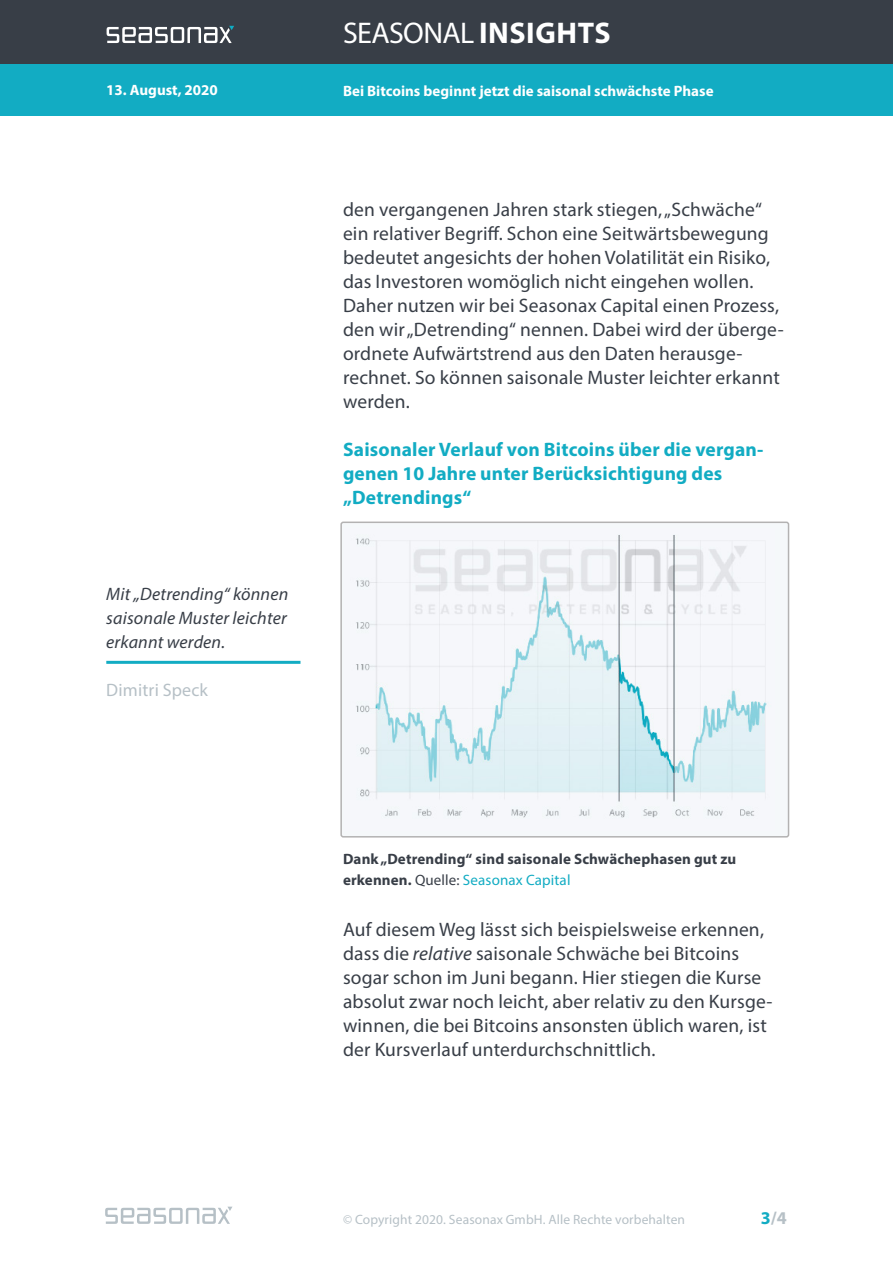
<style>
.page{position:relative;width:893px;height:1263px;background:#fff}
.page>*{position:absolute;margin:0;border:0;box-sizing:border-box;transform-origin:0 0}
.t1{font:30px "Myriad Pro";letter-spacing:-.02em;color:#fff}
.t2{font:19.5px/24px "Myriad Pro";letter-spacing:.01em;color:#383e47}
.t3{font:700 19.5px/24px "Myriad Pro";letter-spacing:.01em;color:#12acc3}
.t4{font:italic 18px/24px "Myriad Pro";letter-spacing:.01em;color:#383e47;text-align:justify}
.t5{font:18px "Myriad Pro";letter-spacing:.01em;color:#b6c0c6}
.t6{font:700 18px "Myriad Pro";color:#b6c0c6}
.t7{font:700 15px/21px "Myriad Pro";letter-spacing:.01em;color:#383e47}
.t8{font:700 15px "Myriad Pro";color:#fff}
.t9{font:13.5px "Myriad Pro";letter-spacing:.01em;color:#b6c0c6}
.s1{font-weight:700}
.s2{font-weight:400}
.s3{font-weight:400;color:#12acc3}
.s4{font-style:italic}
.s5{color:#12acc3}
</style>
<div class="page">
<svg style="left:105px;top:1206px;width:127px;height:18px"></svg>
<div style="left:0;top:0;width:893px;height:116px;background:#12acc3"></div>
<div style="left:0;top:0;width:893px;height:64px;background:#383e47"></div>
<svg style="left:107px;top:26px;width:127px;height:17px"></svg>
<div style="left:341px;top:522px;width:447px;height:315px;background:#f5f8fa;border-radius:2px"></div>
<img style="left:356px;top:535px;width:411px;height:283px">
<div style="left:340px;top:521px;width:449px;height:316px;border:2px solid #b3b2b2;border-radius:2px"></div>
<hr style="left:106px;top:661px;width:194px;height:3px;background:#12acc3">
<p class="t8" style="left:106px;top:81px;width:113px">13. August, 2020</p>
<p class="t4" style="left:106px;top:582px;width:184px">Mit „Detrending“ können saisonale Muster leichter erkannt werden.</p>
<p class="t5" style="left:106px;top:679px;width:103px">Dimitri Speck</p>
<h1 class="t1" style="left:343px;top:15px;width:269px">SEASONAL <span class="s1">INSIGHTS</span></h1>
<p class="t8" style="left:343px;top:81px;width:372px">Bei Bitcoins beginnt jetzt die saisonal schwächste Phase</p>
<p class="t2" style="left:343px;top:197px;width:442px">den vergangenen Jahren stark stiegen, „Schwäche“ ein relativer Begriff. Schon eine Seitwärtsbewegung bedeutet angesichts der hohen Volatilität ein Risiko, das Investoren womöglich nicht eingehen wollen.<br>Daher nutzen wir bei Seasonax Capital einen Prozess, den wir „Detrending“ nennen. Dabei wird der überge&shy;ordnete Aufwärtstrend aus den Daten herausge&shy;rechnet. So können saisonale Muster leichter erkannt werden.</p>
<p class="t3" style="left:343px;top:437px;width:422px">Saisonaler Verlauf von Bitcoins über die vergan&shy;genen 10 Jahre unter Berücksichtigung des „Detrendings“</p>
<p class="t7" style="left:343px;top:848px;width:395px">Dank „Detrending“ sind saisonale Schwächephasen gut zu erkennen. <span class="s2">Quelle:</span> <span class="s3">Seasonax Capital</span></p>
<p class="t2" style="left:343px;top:917px;width:431px">Auf diesem Weg lässt sich beispielsweise erkennen, dass die <span class="s4">relative</span> saisonale Schwäche bei Bitcoins sogar schon im Juni begann. Hier stiegen die Kurse absolut zwar noch leicht, aber relativ zu den Kursge&shy;winnen, die bei Bitcoins ansonsten üblich waren, ist der Kursverlauf unterdurchschnittlich.</p>
<p class="t9" style="left:343px;top:1211px;width:344px">© Copyright 2020. Seasonax GmbH. Alle Rechte vorbehalten</p>
<p class="t6" style="left:761px;top:1206px;width:27px"><span class="s5">3</span>/4</p>
</div>
